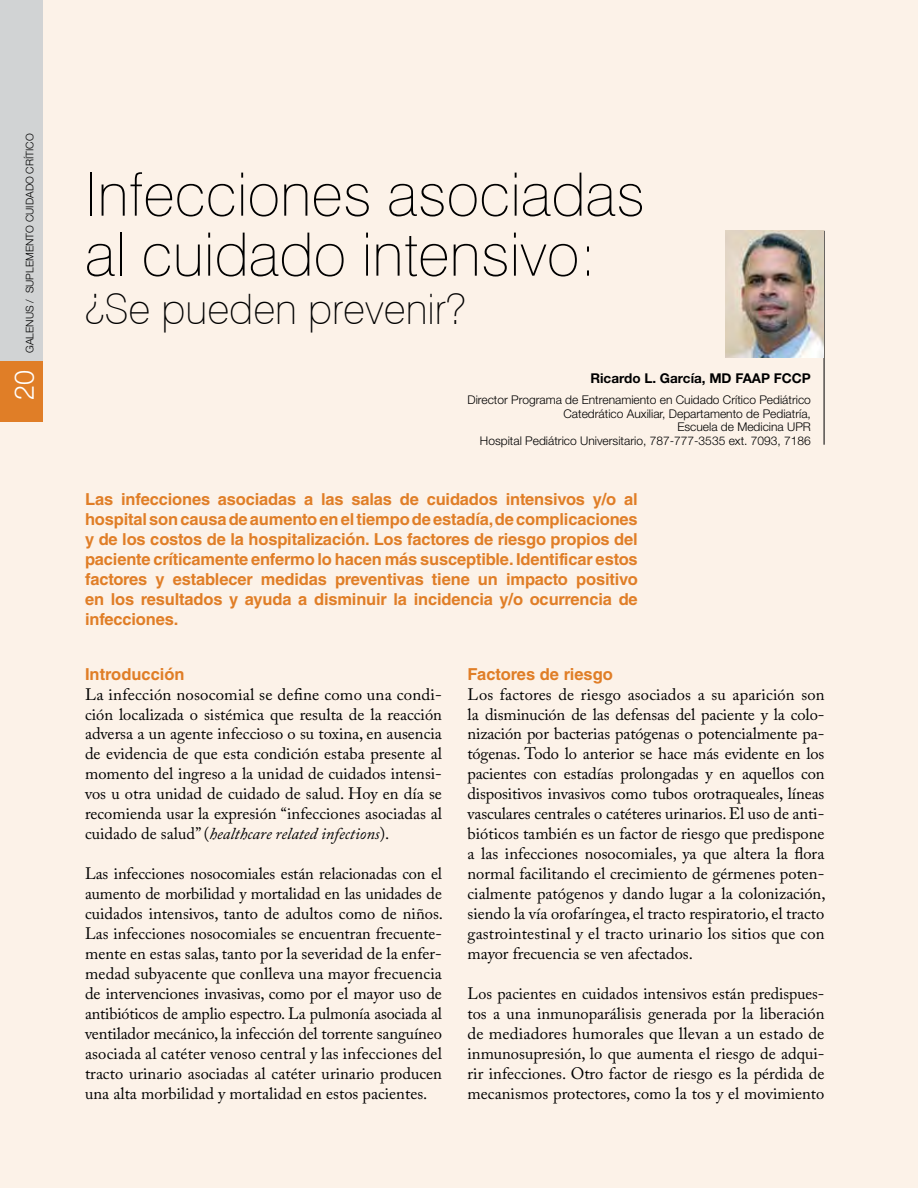
<style>
.page{position:relative;width:918px;height:1188px;background:#fff}
.page>*{position:absolute;margin:0;border:0;box-sizing:border-box;transform-origin:0 0}
.t1{font:100 60px/60px "Swiss 721 BT";color:#000}
.t2{font:100 42px "Swiss 721 BT";color:#000}
.t3{font:300 27px "Helvetica Neue";color:#fff}
.t4{font:16.5px/20px "Adobe Caslon Pro";color:#000;text-align:justify}
.t5{font:700 16.5px/20px "Helvetica LT Std";letter-spacing:-.01em;color:#e07e27;text-align:justify}
.t6{font:700 13.5px "Helvetica Neue";color:#000}
.t7{font:300 12px/13.5px "Helvetica Neue";color:#000;text-align:right}
.t8{font:300 10.5px "Helvetica Neue";color:#000}
.s1{font-style:italic}
</style>
<div class="page">
<div style="left:0;top:0;width:917px;height:1188px;background:#fcf2e8"></div>
<hr style="left:824px;top:231px;width:1px;height:214px;background:#000">
<img style="left:726px;top:231px;width:98px;height:126px">
<div style="left:0;top:0;width:43px;height:412px;background:#d1d3d4"></div>
<div style="left:0;top:361px;width:43px;height:61px;background:#e07e27"></div>
<p class="t8" style="left:23px;top:353px;width:221px;rotate:-90deg">GALENUS / SUPLEMENTO CUIDADO CRÍTICO</p>
<h3 class="t3" style="left:8px;top:400px;width:32px;rotate:-90deg">20</h3>
<h1 class="t1" style="left:85px;top:164px;width:561px">Infecciones asociadas al cuidado intensivo:</h1>
<h2 class="t2" style="left:85px;top:283px;width:382px">¿Se pueden prevenir?</h2>
<p class="t6" style="left:590px;top:370px;width:222px">Ricardo L. García, MD FAAP FCCP</p>
<p class="t7" style="left:467px;top:393px;width:345px">Director Programa de Entrenamiento en Cuidado Crítico Pediátrico Catedrático Auxiliar, Departamento de Pediatría,<br>Escuela de Medicina UPR<br>Hospital Pediátrico Universitario, 787-777-3535 ext. 7093, 7186</p>
<p class="t5" style="left:85px;top:489px;width:554px">Las infecciones asociadas a las salas de cuidados intensivos y/o al hospital son causa de aumento en el tiempo de estadía, de complicaciones y de los costos de la hospitalización. Los factores de riesgo propios del paciente críticamente enfermo lo hacen más susceptible. Identificar estos factores y establecer medidas preventivas tiene un impacto positivo en los resultados y ayuda a disminuir la incidencia y/o ocurrencia de infecciones.</p>
<p class="t5" style="left:85px;top:664px;width:101px">Introducción</p>
<p class="t4" style="left:85px;top:684px;width:358px">La infección nosocomial se define como una condi&shy;ción localizada o sistémica que resulta de la reacción adversa a un agente infeccioso o su toxina, en ausencia de evidencia de que esta condición estaba presente al momento del ingreso a la unidad de cuidados intensi&shy;vos u otra unidad de cuidado de salud. Hoy en día se recomienda usar la expresión “infecciones asociadas al cuidado de salud” (<span class="s1">healthcare related infections</span>).</p>
<p class="t4" style="left:85px;top:863px;width:360px">Las infecciones nosocomiales están relacionadas con el aumento de morbilidad y mortalidad en las unidades de cuidados intensivos, tanto de adultos como de niños.<br>Las infecciones nosocomiales se encuentran frecuente&shy;mente en estas salas, tanto por la severidad de la enfer&shy;medad subyacente que conlleva una mayor frecuencia de intervenciones invasivas, como por el mayor uso de antibióticos de amplio espectro. La pulmonía asociada al ventilador mecánico, la infección del torrente sanguíneo asociada al catéter venoso central y las infecciones del tracto urinario asociadas al catéter urinario producen una alta morbilidad y mortalidad en estos pacientes.</p>
<p class="t5" style="left:468px;top:664px;width:147px">Factores de riesgo</p>
<p class="t4" style="left:468px;top:684px;width:360px">Los factores de riesgo asociados a su aparición son la disminución de las defensas del paciente y la colo&shy;nización por bacterias patógenas o potencialmente pa&shy;tógenas. Todo lo anterior se hace más evidente en los pacientes con estadías prolongadas y en aquellos con dispositivos invasivos como tubos orotraqueales, líneas vasculares centrales o catéteres urinarios. El uso de anti&shy;bióticos también es un factor de riesgo que predispone a las infecciones nosocomiales, ya que altera la flora normal facilitando el crecimiento de gérmenes poten&shy;cialmente patógenos y dando lugar a la colonización, siendo la vía orofaríngea, el tracto respiratorio, el tracto gastrointestinal y el tracto urinario los sitios que con mayor frecuencia se ven afectados.</p>
<p class="t4" style="left:468px;top:983px;width:358px">Los pacientes en cuidados intensivos están predispues&shy;tos a una inmunoparálisis generada por la liberación de mediadores humorales que llevan a un estado de inmunosupresión, lo que aumenta el riesgo de adqui&shy;rir infecciones. Otro factor de riesgo es la pérdida de mecanismos protectores, como la tos y el movimiento</p>
</div>
